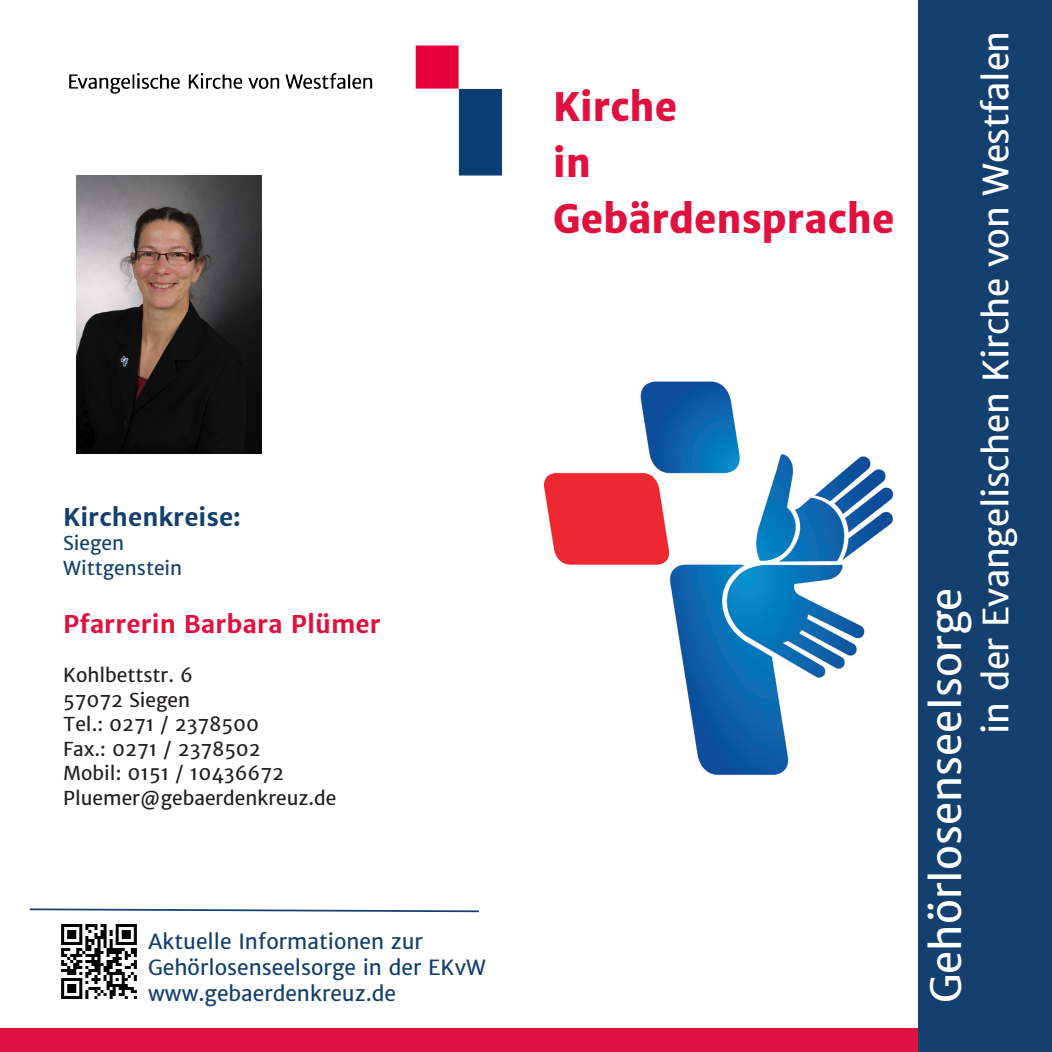
<style>
.page{position:relative;width:1052px;height:1052px;background:#fff}
.page>*{position:absolute;margin:0;border:0;box-sizing:border-box;transform-origin:0 0}
.t1{font:42px "Merriweather Sans";color:#fff}
.t2{font:800 39.38px "Merriweather Sans";color:#e0113f;scale:.95 1}
.t3{font:35px "Merriweather Sans";letter-spacing:-.01em;color:#fff}
.t4{font:700 24.5px "Merriweather Sans";color:#e0113f}
.t5{font:700 24.5px "Merriweather Sans";color:#14406f}
.t6{font:21px "Merriweather Sans";color:#14406f}
.t7{font:19.25px "Merriweather Sans";color:#231f20}
.t8{font:19.25px "Merriweather Sans";color:#14406f}
</style>
<div class="page">
<img style="left:544px;top:381px;width:350px;height:394px">
<div style="left:0;top:1028px;width:961px;height:24px;background:#e0113f"></div>
<img style="left:61px;top:924px;width:76px;height:75px">
<img style="left:76px;top:208px;width:186px;height:245px">
<svg style="left:29px;top:908px;width:450px;height:5px"></svg>
<div style="left:918px;top:0;width:134px;height:1052px;background:#14406f"></div>
<img style="left:69px;top:45px;width:432px;height:163px">
<p class="t5" style="left:63px;top:501px;width:179px">Kirchenkreise:</p>
<p class="t8" style="left:63px;top:530px;width:62px">Siegen</p>
<p class="t8" style="left:63px;top:555px;width:121px">Wittgenstein</p>
<p class="t4" style="left:63px;top:608px;width:319px">Pfarrerin Barbara Plümer</p>
<p class="t7" style="left:63px;top:663px;width:131px">Kohlbettstr. 6</p>
<p class="t7" style="left:63px;top:687px;width:128px">57072 Siegen</p>
<p class="t7" style="left:63px;top:712px;width:197px">Tel.: 0271 / 2378500</p>
<p class="t7" style="left:63px;top:736px;width:199px">Fax.: 0271 / 2378502</p>
<p class="t7" style="left:63px;top:761px;width:222px">Mobil: 0151 / 10436672</p>
<p class="t7" style="left:63px;top:785px;width:275px">Pluemer@gebaerdenkreuz.de</p>
<p class="t6" style="left:148px;top:928px;width:276px">Aktuelle Informationen zur</p>
<p class="t6" style="left:148px;top:954px;width:339px">Gehörlosenseelsorge in der EKvW</p>
<p class="t6" style="left:148px;top:980px;width:249px">www.gebaerdenkreuz.de</p>
<p class="t2" style="left:553px;top:81px;width:132px">Kirche</p>
<p class="t2" style="left:553px;top:137px;width:41px">in</p>
<p class="t2" style="left:553px;top:193px;width:360px">Gebärdensprache</p>
<p class="t3" style="left:973px;top:733px;width:704px;rotate:-90deg">in der Evangelischen Kirche von Westfalen</p>
<p class="t1" style="left:918px;top:1003px;width:417px;rotate:-90deg">Gehörlosenseelsorge</p>
</div>
